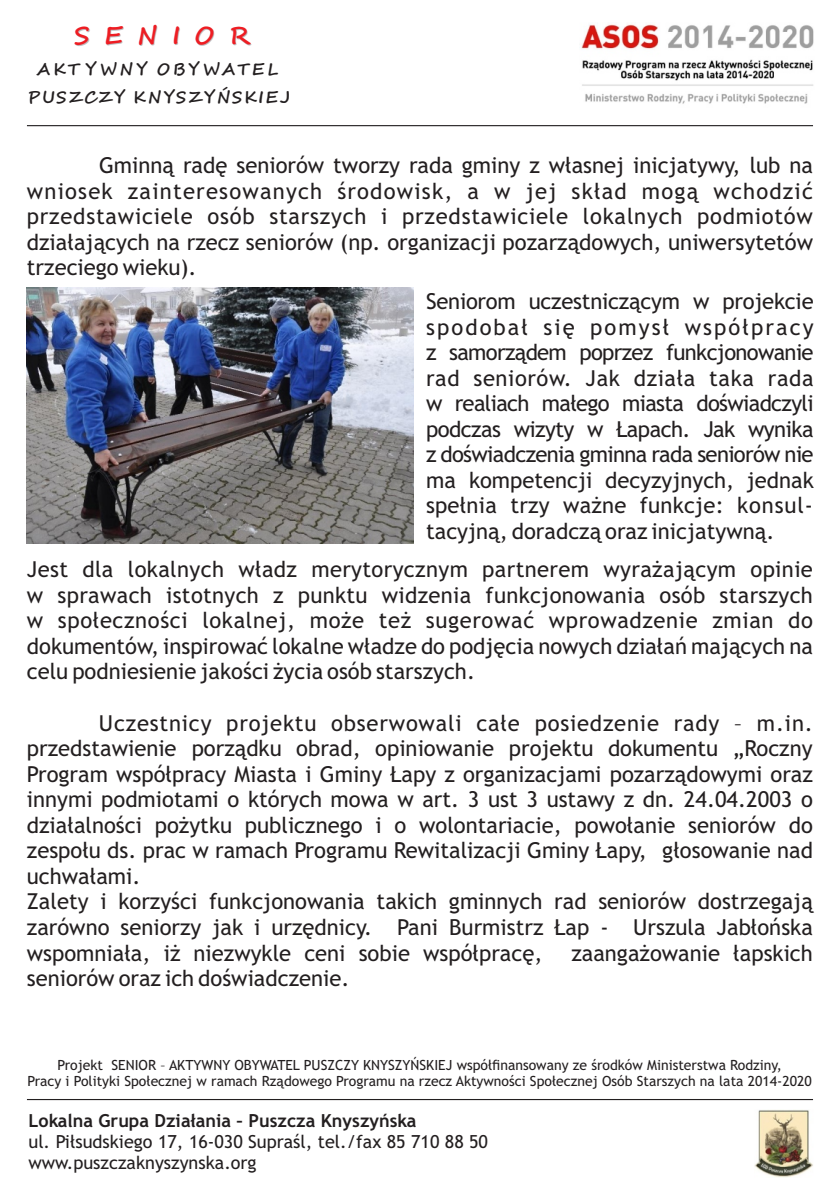
<style>
.page{position:relative;width:840px;height:1191px;background:#fff}
.page>*{position:absolute;margin:0;border:0;box-sizing:border-box;transform-origin:0 0}
.t1{font:24.6px "Segoe Script";letter-spacing:.59em;color:#ee1d23}
.t2{font:22px/25.6px "Trebuchet MS";color:#231f20;text-align:justify}
.t3{font:18px/21px "Trebuchet MS";color:#231f20}
.t4{font:700 18px "Trebuchet MS";color:#231f20}
.t5{font:16.4px/28.2px "Segoe Script";letter-spacing:.105em;color:#231f20;text-align:center}
.t6{font:14px/16.2px "Trebuchet MS";color:#231f20;text-align:center}
</style>
<div class="page">
<img style="left:754px;top:1110px;width:58px;height:67px">
<img style="left:581px;top:24px;width:233px;height:80px">
<hr style="left:27px;top:125px;width:785px;height:1px;background:#231f20">
<hr style="left:27px;top:1099px;width:785px;height:1px;background:#231f20">
<img style="left:27px;top:287px;width:386px;height:257px">
<p class="t1" style="left:75px;top:26px;width:177px">SENIOR</p>
<p class="t5" style="left:28px;top:57px;width:264px">AKT YWNY OBYWATEL<br>PUSZCZY KNYSZYŃSKIEJ</p>
<p class="t2" style="left:27px;top:155px;width:787px;text-indent:72px">Gminną radę seniorów tworzy rada gminy z własnej inicjatywy, lub na wniosek zainteresowanych środowisk, a w jej skład mogą wchodzić przedstawiciele osób starszych i przedstawiciele lokalnych podmiotów działających na rzecz seniorów (np. organizacji pozarządowych, uniwersytetów trzeciego wieku).</p>
<p class="t2" style="left:426px;top:290px;width:389px">Seniorom uczestniczącym w projekcie spodobał się pomysł współpracy z samorządem poprzez funkcjonowanie rad seniorów. Jak działa taka rada w realiach małego miasta doświadczyli podczas wizyty w Łapach. Jak wynika z doświadczenia gminna rada seniorów nie ma kompetencji decyzyjnych, jednak spełnia trzy ważne funkcje: konsul&shy;tacyjną, doradczą oraz inicjatywną.</p>
<p class="t2" style="left:27px;top:558px;width:787px">Jest dla lokalnych władz merytorycznym partnerem wyrażającym opinie w sprawach istotnych z punktu widzenia funkcjonowania osób starszych w społeczności lokalnej, może też sugerować wprowadzenie zmian do dokumentów, inspirować lokalne władze do podjęcia nowych działań mających na celu podniesienie jakości życia osób starszych.</p>
<p class="t2" style="left:27px;top:712px;width:787px;text-align:left;text-indent:72px">Uczestnicy projektu obserwowali całe posiedzenie rady – m.in. przedstawienie porządku obrad, opiniowanie projektu dokumentu „Roczny Program współpracy Miasta i Gminy Łapy z organizacjami pozarządowymi oraz innymi podmiotami o których mowa w art. 3 ust 3 ustawy z dn. 24.04.2003 o działalności pożytku publicznego i o wolontariacie, powołanie seniorów do zespołu ds. prac w ramach Programu Rewitalizacji Gminy Łapy, głosowanie nad uchwałami.<br>Zalety i korzyści funkcjonowania takich gminnych rad seniorów dostrzegają zarówno seniorzy jak i urzędnicy. Pani Burmistrz Łap - Urszula Jabłońska wspomniała, iż niezwykle ceni sobie współpracę,</p>
<p class="t2" style="left:571px;top:942px;width:243px">zaangażowanie łapskich</p>
<p class="t2" style="left:27px;top:967px;width:324px">seniorów oraz ich doświadczenie.</p>
<p class="t6" style="left:28px;top:1057px;width:785px">Projekt SENIOR – AKTYWNY OBYWATEL PUSZCZY KNYSZYŃSKIEJ współfinansowany ze środków Ministerstwa Rodziny,<br>Pracy i Polityki Społecznej w ramach Rządowego Programu na rzecz Aktywności Społecznej Osób Starszych na lata 2014-2020</p>
<p class="t4" style="left:28px;top:1113px;width:389px">Lokalna Grupa Działania – Puszcza Knyszyńska</p>
<p class="t3" style="left:28px;top:1132px;width:461px">ul. Piłsudskiego 17, 16-030 Supraśl, tel./fax 85 710 88 50 www.puszczaknyszynska.org</p>
</div>
